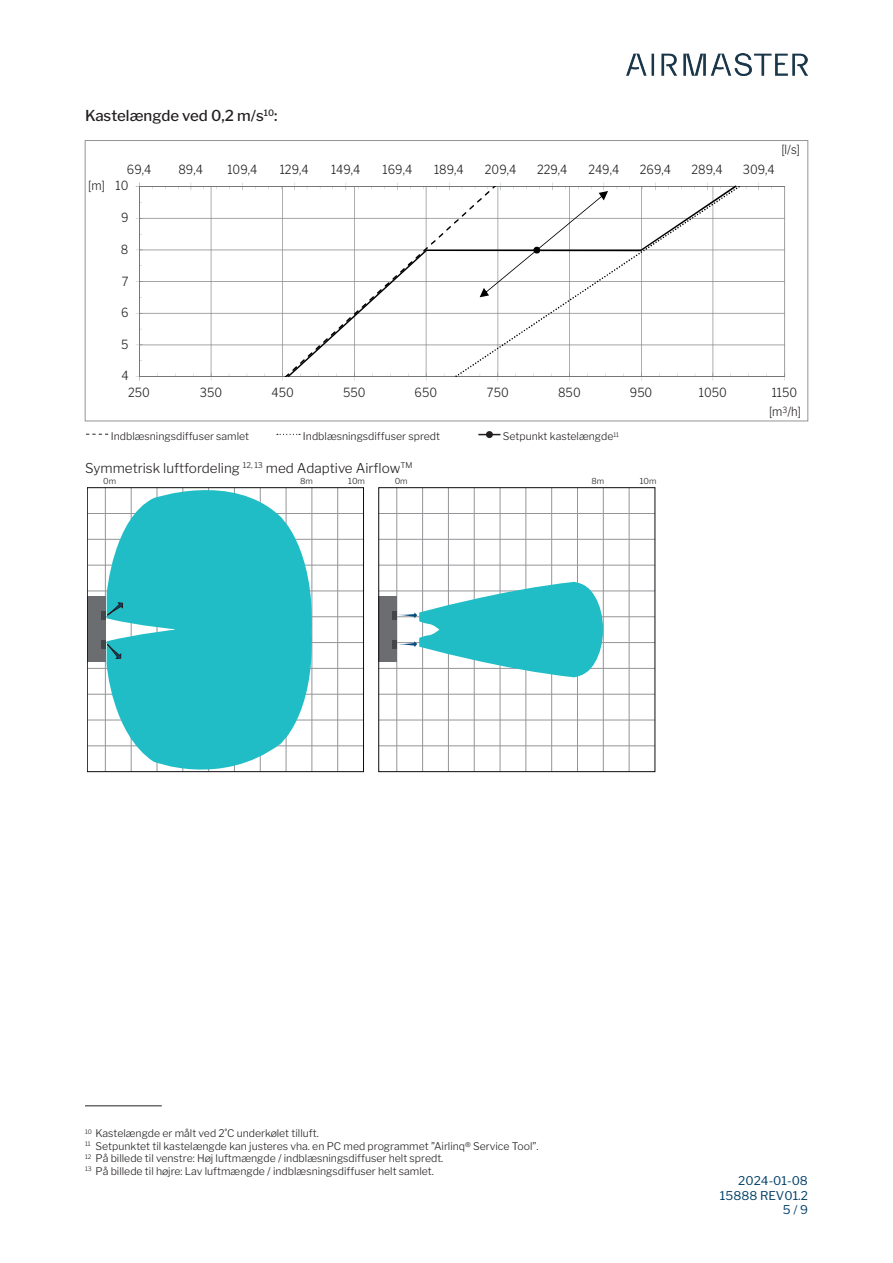
<style>
.page{position:relative;width:893px;height:1263px;background:#fff}
.page>*{position:absolute;margin:0;border:0;box-sizing:border-box;transform-origin:0 0}
.t1{font:17.25px "Calibri";color:#231f20;scale:.9 1}
.t2{font:500 15px "Libre Franklin";color:#231f20}
.t3{font:300 13.5px "Libre Franklin";color:#231f20}
.t4{font:300 12.45px "Libre Franklin";color:#231f20;scale:.9 1}
.t5{font:12px/14.4px "Libre Franklin";color:#054269;text-align:right}
.t6{font:300 10.5px/12.6px "Libre Franklin";color:#231f20}
.t7{font:300 8.25px "Libre Franklin";color:#231f20}
</style>
<div class="page">
<img style="left:627px;top:53px;width:181px;height:23px">
<hr style="left:105px;top:488px;width:1px;height:283px;background:#939598">
<hr style="left:87px;top:513px;width:276px;height:1px;background:#939598">
<hr style="left:87px;top:539px;width:276px;height:1px;background:#939598">
<hr style="left:87px;top:565px;width:276px;height:1px;background:#939598">
<hr style="left:87px;top:591px;width:276px;height:1px;background:#939598">
<hr style="left:87px;top:616px;width:276px;height:1px;background:#939598">
<hr style="left:87px;top:668px;width:276px;height:1px;background:#939598">
<hr style="left:87px;top:694px;width:276px;height:1px;background:#939598">
<hr style="left:87px;top:720px;width:276px;height:1px;background:#939598">
<hr style="left:87px;top:745px;width:276px;height:1px;background:#939598">
<hr style="left:337px;top:488px;width:1px;height:283px;background:#939598">
<hr style="left:397px;top:488px;width:1px;height:283px;background:#939598">
<hr style="left:422px;top:488px;width:1px;height:284px;background:#939598">
<hr style="left:448px;top:488px;width:1px;height:283px;background:#939598">
<hr style="left:474px;top:488px;width:1px;height:284px;background:#939598">
<hr style="left:500px;top:488px;width:1px;height:283px;background:#939598">
<hr style="left:526px;top:488px;width:1px;height:284px;background:#939598">
<hr style="left:551px;top:488px;width:1px;height:283px;background:#939598">
<hr style="left:577px;top:488px;width:1px;height:283px;background:#939598">
<hr style="left:379px;top:513px;width:276px;height:1px;background:#939598">
<hr style="left:379px;top:539px;width:276px;height:1px;background:#939598">
<hr style="left:379px;top:565px;width:276px;height:1px;background:#939598">
<hr style="left:379px;top:591px;width:276px;height:1px;background:#939598">
<hr style="left:379px;top:616px;width:276px;height:1px;background:#939598">
<hr style="left:379px;top:642px;width:276px;height:1px;background:#939598">
<hr style="left:87px;top:642px;width:276px;height:1px;background:#939598">
<hr style="left:379px;top:668px;width:276px;height:1px;background:#939598">
<hr style="left:379px;top:694px;width:276px;height:1px;background:#939598">
<hr style="left:379px;top:720px;width:276px;height:1px;background:#939598">
<hr style="left:379px;top:745px;width:276px;height:1px;background:#939598">
<hr style="left:629px;top:488px;width:1px;height:283px;background:#939598">
<div style="left:379px;top:596px;width:18px;height:66px;background:#6c6d70"></div>
<div style="left:392px;top:611px;width:5px;height:8px;background:#44474a"></div>
<div style="left:392px;top:640px;width:5px;height:8px;background:#44474a"></div>
<svg style="left:398px;top:582px;width:211px;height:95px"></svg>
<div style="left:548px;top:583px;width:55px;height:93px;background:#21bdc6;border-radius:50%"></div>
<svg style="left:107px;top:489px;width:208px;height:284px;background:#46c7ce"></svg>
<div style="left:87px;top:596px;width:18px;height:66px;background:#6c6d70"></div>
<svg style="left:101px;top:602px;width:22px;height:17px"></svg>
<svg style="left:101px;top:640px;width:20px;height:19px"></svg>
<hr style="left:312px;top:488px;width:1px;height:284px;background:#939598">
<hr style="left:603px;top:488px;width:1px;height:284px;background:#939598">
<div style="left:87px;top:487px;width:277px;height:285px;border:1px solid #0e0b10"></div>
<div style="left:378px;top:487px;width:277px;height:285px;border:1px solid #0e0b10"></div>
<svg style="left:135px;top:182px;width:650px;height:199px"></svg>
<svg style="left:640px;top:182px;width:96px;height:69px"></svg>
<svg style="left:283px;top:249px;width:144px;height:132px"></svg>
<hr style="left:427px;top:250px;width:214px;height:1px;background:#000001">
<svg style="left:475px;top:182px;width:133px;height:115px"></svg>
<hr style="left:85px;top:1105px;width:77px;height:1px;background:#231f20">
<svg style="left:86px;top:434px;width:22px;height:1px"></svg>
<svg style="left:277px;top:434px;width:23px;height:1px"></svg>
<svg style="left:478px;top:434px;width:22px;height:1px"></svg>
<div style="left:486px;top:431px;width:7px;height:7px;background:#231f20;border-radius:50%"></div>
<h2 class="t2" style="left:85px;top:106px;width:194px">Kastelængde ved 0,2 m/s<sup>10</sup>:</h2>
<p class="t4" style="left:88px;top:178px;width:20px">[m]</p>
<p class="t4" style="left:127px;top:162px;width:29px">69,4</p>
<p class="t4" style="left:178px;top:162px;width:29px">89,4</p>
<p class="t4" style="left:227px;top:162px;width:35px">109,4</p>
<p class="t4" style="left:280px;top:162px;width:34px">129,4</p>
<p class="t4" style="left:331px;top:162px;width:34px">149,4</p>
<p class="t4" style="left:383px;top:162px;width:34px">169,4</p>
<p class="t4" style="left:434px;top:162px;width:34px">189,4</p>
<p class="t4" style="left:485px;top:162px;width:36px">209,4</p>
<p class="t4" style="left:537px;top:162px;width:35px">229,4</p>
<p class="t4" style="left:588px;top:162px;width:36px">249,4</p>
<p class="t4" style="left:640px;top:162px;width:36px">269,4</p>
<p class="t4" style="left:691px;top:162px;width:36px">289,4</p>
<p class="t4" style="left:743px;top:162px;width:37px">309,4</p>
<p class="t4" style="left:116px;top:178px;width:16px">10</p>
<p class="t4" style="left:781px;top:142px;width:22px">[l/s]</p>
<p class="t4" style="left:121px;top:210px;width:10px">9</p>
<p class="t4" style="left:121px;top:242px;width:10px">8</p>
<p class="t4" style="left:122px;top:273px;width:9px">7</p>
<p class="t4" style="left:121px;top:305px;width:10px">6</p>
<p class="t4" style="left:121px;top:337px;width:10px">5</p>
<p class="t4" style="left:121px;top:368px;width:10px">4</p>
<p class="t4" style="left:128px;top:385px;width:26px">250</p>
<p class="t4" style="left:200px;top:385px;width:26px">350</p>
<p class="t4" style="left:271px;top:385px;width:26px">450</p>
<p class="t4" style="left:343px;top:385px;width:26px">550</p>
<p class="t4" style="left:415px;top:385px;width:27px">650</p>
<p class="t4" style="left:487px;top:385px;width:26px">750</p>
<p class="t4" style="left:558px;top:385px;width:27px">850</p>
<p class="t4" style="left:630px;top:385px;width:26px">950</p>
<p class="t4" style="left:699px;top:385px;width:33px">1050</p>
<p class="t4" style="left:772px;top:385px;width:30px">1150</p>
<p class="t6" style="left:111px;top:430px;width:140px">Indblæsningsdiffuser samlet</p>
<p class="t6" style="left:303px;top:430px;width:139px">Indblæsningsdiffuser spredt</p>
<p class="t6" style="left:503px;top:430px;width:118px">Setpunkt kastelængde<sup>11</sup></p>
<p class="t3" style="left:85px;top:460px;width:329px">Symmetrisk luftfordeling <sup>12,</sup> <sup>13</sup> med Adaptive Airflow<sup>TM</sup></p>
<h1 class="t1" style="left:204px;top:459px;width:198px">Indblæsningsdiffuser spredt</h1>
<p class="t7" style="left:103px;top:476px;width:14px">0m</p>
<p class="t7" style="left:300px;top:476px;width:14px">8m</p>
<p class="t7" style="left:348px;top:476px;width:18px">10m</p>
<p class="t7" style="left:395px;top:476px;width:14px">0m</p>
<p class="t7" style="left:591px;top:476px;width:14px">8m</p>
<p class="t7" style="left:640px;top:476px;width:18px">10m</p>
<p class="t4" style="left:769px;top:404px;width:37px">[m<sup>3</sup>/h]</p>
<p class="t6" style="left:85px;top:1127px;width:455px"><sup>10</sup> Kastelængde er målt ved 2˚C underkølet tilluft.<br><sup>11</sup> Setpunktet til kastelængde kan justeres vha. en PC med programmet ”Airlinq® Service Tool”.<br><sup>12</sup> På billede til venstre: Høj luftmængde / indblæsningsdiffuser helt spredt.<br><sup>13</sup> På billede til højre: Lav luftmængde / indblæsningsdiffuser helt samlet.</p>
<p class="t5" style="left:720px;top:1174px;width:89px">2024-01-08<br>15888 REV01.2</p>
<p class="t5" style="left:783px;top:1202px;width:27px">5 / 9</p>
</div>
